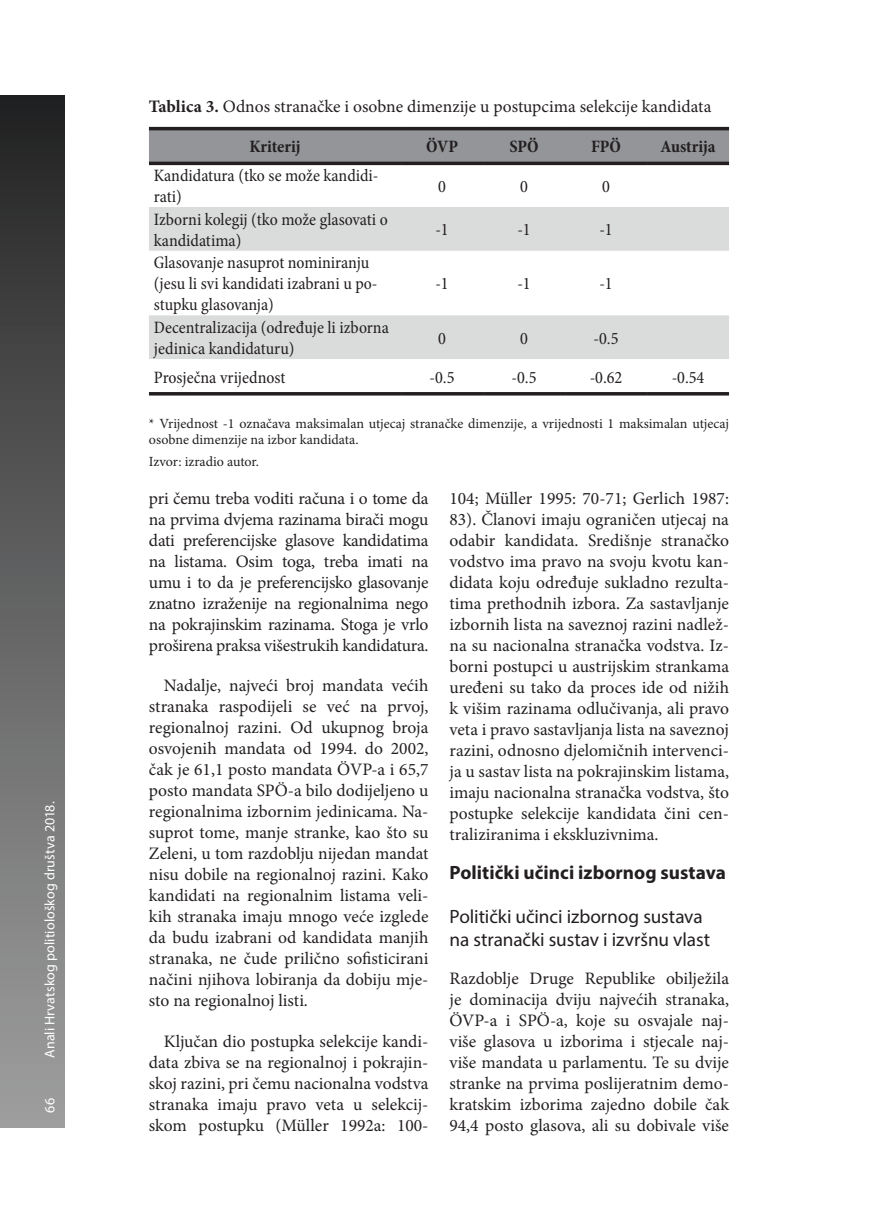
<style>
.page{position:relative;width:878px;height:1230px;background:#fff}
.page>*{position:absolute;margin:0;border:0;box-sizing:border-box;transform-origin:0 0}
.t1{font:19.25px/23.1px "Myriad Pro";letter-spacing:-.005em;color:#231f20}
.t2{font:700 19.25px "Myriad Pro";color:#231f20}
.t3{font:17.5px/21px "Minion Pro";letter-spacing:-.005em;color:#231f20;text-align:justify}
.t4{font:condensed 17.5px/21px "Minion Pro";color:#231f20}
.t5{font:700 condensed 17.5px "Minion Pro";letter-spacing:-.005em;color:#231f20}
.t6{font:14px/16.8px "Minion Pro";color:#231f20}
.t7{font:14px "Myriad Pro";letter-spacing:.01em;color:#fff}
.s1{font-weight:700}
</style>
<div class="page">
<div style="left:0;top:95px;width:64px;height:1032px;background:linear-gradient(to bottom,#242425,#a1a1a2)"></div>
<div style="left:149px;top:130px;width:579px;height:32px;background:#939598"></div>
<svg style="left:149px;top:207px;width:579px;height:152px;fill:#dadbdb"></svg>
<hr style="left:149px;top:127px;width:252px;height:3px;background:#231f20">
<hr style="left:401px;top:127px;width:82px;height:3px;background:#231f20">
<hr style="left:483px;top:127px;width:81px;height:3px;background:#231f20">
<hr style="left:564px;top:127px;width:82px;height:3px;background:#231f20">
<hr style="left:646px;top:127px;width:82px;height:3px;background:#231f20">
<hr style="left:149px;top:162px;width:252px;height:3px;background:#231f20">
<hr style="left:401px;top:162px;width:82px;height:3px;background:#231f20">
<hr style="left:483px;top:162px;width:81px;height:3px;background:#231f20">
<hr style="left:564px;top:162px;width:82px;height:3px;background:#231f20">
<hr style="left:646px;top:162px;width:82px;height:3px;background:#231f20">
<hr style="left:149px;top:392px;width:252px;height:3px;background:#231f20">
<hr style="left:401px;top:392px;width:82px;height:3px;background:#231f20">
<hr style="left:483px;top:392px;width:81px;height:3px;background:#231f20">
<hr style="left:564px;top:392px;width:82px;height:3px;background:#231f20">
<hr style="left:646px;top:392px;width:82px;height:3px;background:#231f20">
<p class="t7" style="left:41px;top:1057px;width:258px;rotate:-90deg">Anali Hrvatskog politiološkog društva 2018.</p>
<p class="t7" style="left:41px;top:1112px;width:16px;rotate:-90deg">66</p>
<p class="t3" style="left:149px;top:96px;width:563px"><span class="s1">Tablica 3.</span> Odnos stranačke i osobne dimenzije u postupcima selekcije kandidata</p>
<p class="t5" style="left:249px;top:135px;width:52px">Kriterij</p>
<p class="t5" style="left:426px;top:135px;width:33px">ÖVP</p>
<p class="t5" style="left:509px;top:135px;width:31px">SPÖ</p>
<p class="t5" style="left:590px;top:135px;width:32px">FPÖ</p>
<p class="t5" style="left:660px;top:135px;width:56px">Austrija</p>
<p class="t4" style="left:154px;top:165px;width:226px">Kandidatura (tko se može kandidi&shy;rati)</p>
<p class="t4" style="left:438px;top:176px;width:9px">0</p>
<p class="t4" style="left:520px;top:176px;width:9px">0</p>
<p class="t4" style="left:602px;top:176px;width:9px">0</p>
<p class="t4" style="left:154px;top:209px;width:235px">Izborni kolegij (tko može glasovati o kandidatima)</p>
<p class="t4" style="left:435px;top:219px;width:15px">-1</p>
<p class="t4" style="left:517px;top:219px;width:15px">-1</p>
<p class="t4" style="left:599px;top:219px;width:15px">-1</p>
<p class="t4" style="left:154px;top:252px;width:225px">Glasovanje nasuprot nominiranju (jesu li svi kandidati izabrani u po&shy;stupku glasovanja)</p>
<p class="t4" style="left:435px;top:273px;width:15px">-1</p>
<p class="t4" style="left:517px;top:273px;width:15px">-1</p>
<p class="t4" style="left:599px;top:273px;width:15px">-1</p>
<p class="t4" style="left:154px;top:317px;width:236px">Decentralizacija (određuje li izborna jedinica kandidaturu)</p>
<p class="t4" style="left:438px;top:328px;width:9px">0</p>
<p class="t4" style="left:520px;top:328px;width:9px">0</p>
<p class="t4" style="left:593px;top:328px;width:26px">-0.5</p>
<p class="t4" style="left:154px;top:367px;width:133px">Prosječna vrijednost</p>
<p class="t4" style="left:429px;top:367px;width:26px">-0.5</p>
<p class="t4" style="left:511px;top:367px;width:26px">-0.5</p>
<p class="t4" style="left:589px;top:367px;width:34px">-0.62</p>
<p class="t4" style="left:671px;top:367px;width:34px">-0.54</p>
<p class="t6" style="left:149px;top:415px;width:581px">* Vrijednost -1 označava maksimalan utjecaj stranačke dimenzije, a vrijednosti 1 maksimalan utjecaj osobne dimenzije na izbor kandidata.</p>
<p class="t6" style="left:149px;top:453px;width:111px">Izvor: izradio autor.</p>
<p class="t3" style="left:149px;top:488px;width:281px">pri čemu treba voditi računa i o tome da na prvima dvjema razinama birači mogu dati preferencijske glasove kandidatima na listama. Osim toga, treba imati na umu i to da je preferencijsko glasovanje znatno izraženije na regionalnima nego na pokrajinskim razinama. Stoga je vrlo proširena praksa višestrukih kandidatura.</p>
<p class="t3" style="left:149px;top:675px;width:281px;text-indent:15px">Nadalje, najveći broj mandata većih stranaka raspodijeli se već na prvoj, regionalnoj razini. Od ukupnog broja osvojenih mandata od 1994. do 2002, čak je 61,1 posto mandata ÖVP-a i 65,7 posto mandata SPÖ-a bilo dodijeljeno u regionalnima izbornim jedinicama. Na&shy;suprot tome, manje stranke, kao što su Zeleni, u tom razdoblju nijedan mandat nisu dobile na regionalnoj razini. Kako kandidati na regionalnim listama veli&shy;kih stranaka imaju mnogo veće izglede da budu izabrani od kandidata manjih stranaka, ne čude prilično sofisticirani načini njihova lobiranja da dobiju mje&shy;sto na regionalnoj listi.</p>
<p class="t3" style="left:149px;top:1030px;width:281px;text-indent:15px">Ključan dio postupka selekcije kandi&shy;data zbiva se na regionalnoj i pokrajin&shy;skoj razini, pri čemu nacionalna vodstva stranaka imaju pravo veta u selekcij&shy;skom postupku (Müller 1992a: 100-</p>
<p class="t3" style="left:449px;top:488px;width:281px">104; Müller 1995: 70-71; Gerlich 1987:<br>83). Članovi imaju ograničen utjecaj na odabir kandidata. Središnje stranačko vodstvo ima pravo na svoju kvotu kan&shy;didata koju određuje sukladno rezulta&shy;tima prethodnih izbora. Za sastavljanje izbornih lista na saveznoj razini nadlež&shy;na su nacionalna stranačka vodstva. Iz&shy;borni postupci u austrijskim strankama uređeni su tako da proces ide od nižih k višim razinama odlučivanja, ali pravo veta i pravo sastavljanja lista na saveznoj razini, odnosno djelomičnih intervenci&shy;ja u sastav lista na pokrajinskim listama, imaju nacionalna stranačka vodstva, što postupke selekcije kandidata čini cen&shy;traliziranima i ekskluzivnima.</p>
<p class="t2" style="left:449px;top:860px;width:278px">Politički učinci izbornog sustava</p>
<p class="t1" style="left:449px;top:905px;width:262px">Politički učinci izbornog sustava na stranački sustav i izvršnu vlast</p>
<p class="t3" style="left:449px;top:967px;width:281px">Razdoblje Druge Republike obilježila je dominacija dviju najvećih stranaka, ÖVP-a i SPÖ-a, koje su osvajale naj&shy;više glasova u izborima i stjecale naj&shy;više mandata u parlamentu. Te su dvije stranke na prvima poslijeratnim demo&shy;kratskim izborima zajedno dobile čak 94,4 posto glasova, ali su dobivale više</p>
</div>
